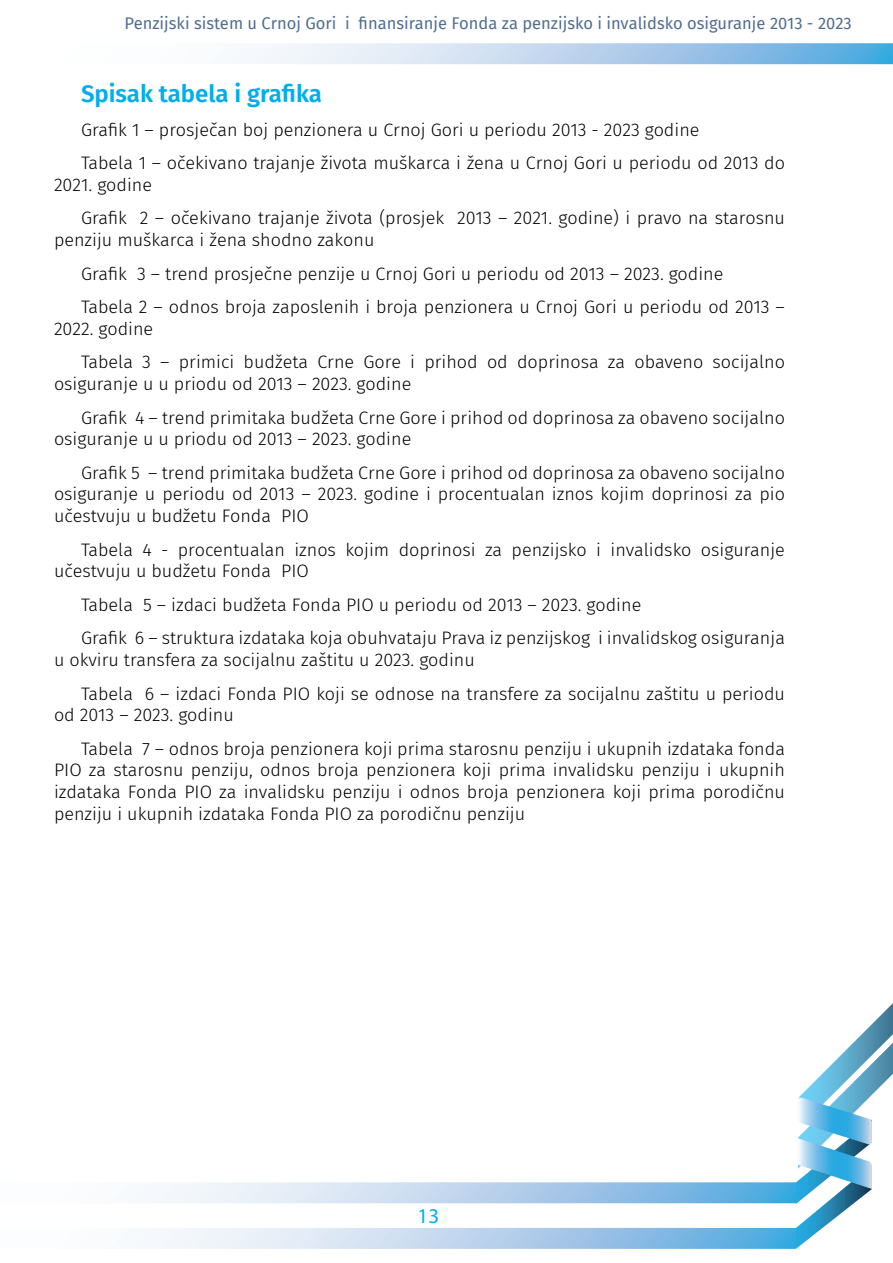
<style>
.page{position:relative;width:893px;height:1263px;background:#fff}
.page>*{position:absolute;margin:0;border:0;box-sizing:border-box;transform-origin:0 0}
.t1{font:600 24px "Fira Sans";color:#00aeef}
.t2{font:21px "Myriad Pro";color:#00aeef}
.t3{font:300 18px/21.6px "Fira Sans";color:#000}
.t4{font:16.5px "Fira Sans";color:#516d92}
</style>
<div class="page">
<img style="left:253px;top:43px;width:640px;height:21px">
<img style="left:156px;top:1228px;width:640px;height:21px">
<img style="left:155px;top:1182px;width:641px;height:21px">
<svg style="left:796px;top:1003px;width:97px;height:246px"></svg>
<p class="t4" style="left:124px;top:11px;width:729px">Penzijski sistem u Crnoj Gori i finansiranje Fonda za penzijsko i invalidsko osiguranje 2013 - 2023</p>
<p class="t1" style="left:81px;top:74px;width:242px">Spisak tabela i grafika</p>
<p class="t3" style="left:81px;top:118px;width:620px">Grafik 1 – prosječan boj penzionera u Crnoj Gori u periodu 2013 - 2023 godine</p>
<p class="t3" style="left:54px;top:152px;width:732px;text-indent:27px">Tabela 1 – očekivano trajanje života muškarca i žena u Crnoj Gori u periodu od 2013 do<br>2021. godine</p>
<p class="t3" style="left:54px;top:207px;width:732px;text-indent:27px">Grafik 2 – očekivano trajanje života (prosjek 2013 – 2021. godine) i pravo na starosnu penziju muškarca i žena shodno zakonu</p>
<p class="t3" style="left:81px;top:262px;width:644px">Grafik 3 – trend prosječne penzije u Crnoj Gori u periodu od 2013 – 2023. godine</p>
<p class="t3" style="left:54px;top:296px;width:732px;text-indent:27px">Tabela 2 – odnos broja zaposlenih i broja penzionera u Crnoj Gori u periodu od 2013 –<br>2022. godine</p>
<p class="t3" style="left:54px;top:351px;width:732px;text-indent:27px">Tabela 3 – primici budžeta Crne Gore i prihod od doprinosa za obaveno socijalno osiguranje u u priodu od 2013 – 2023. godine</p>
<p class="t3" style="left:54px;top:406px;width:732px;text-indent:27px">Grafik 4 – trend primitaka budžeta Crne Gore i prihod od doprinosa za obaveno socijalno osiguranje u u priodu od 2013 – 2023. godine</p>
<p class="t3" style="left:54px;top:462px;width:732px;text-align:justify;text-indent:27px">Grafik 5 – trend primitaka budžeta Crne Gore i prihod od doprinosa za obaveno socijalno osiguranje u periodu od 2013 – 2023. godine i procentualan iznos kojim doprinosi za pio učestvuju u budžetu Fonda PIO</p>
<p class="t3" style="left:54px;top:538px;width:732px;text-indent:27px">Tabela 4 - procentualan iznos kojim doprinosi za penzijsko i invalidsko osiguranje učestvuju u budžetu Fonda PIO</p>
<p class="t3" style="left:81px;top:594px;width:562px">Tabela 5 – izdaci budžeta Fonda PIO u periodu od 2013 – 2023. godine</p>
<p class="t3" style="left:54px;top:627px;width:732px;text-indent:27px">Grafik 6 – struktura izdataka koja obuhvataju Prava iz penzijskog i invalidskog osiguranja u okviru transfera za socijalnu zaštitu u 2023. godinu</p>
<p class="t3" style="left:54px;top:682px;width:732px;text-indent:27px">Tabela 6 – izdaci Fonda PIO koji se odnose na transfere za socijalnu zaštitu u periodu od 2013 – 2023. godinu</p>
<p class="t3" style="left:54px;top:738px;width:732px;text-align:justify;text-indent:27px">Tabela 7 – odnos broja penzionera koji prima starosnu penziju i ukupnih izdataka fonda PIO za starosnu penziju, odnos broja penzionera koji prima invalidsku penziju i ukupnih izdataka Fonda PIO za invalidsku penziju i odnos broja penzionera koji prima porodičnu penziju i ukupnih izdataka Fonda PIO za porodičnu penziju</p>
<p class="t2" style="left:418px;top:1203px;width:23px">13</p>
</div>
